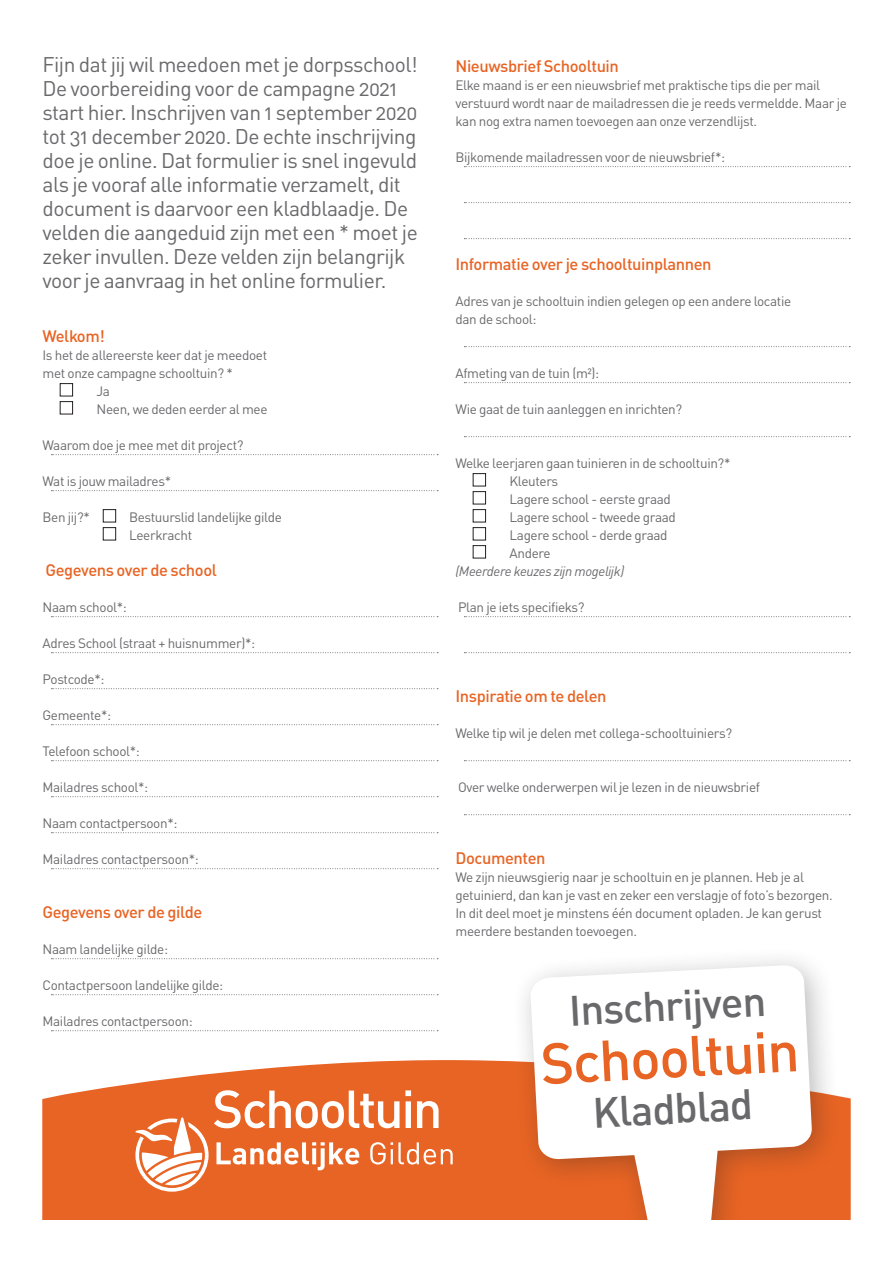
<style>
.page{position:relative;width:893px;height:1263px;background:#fff}
.page>*{position:absolute;margin:0;border:0;box-sizing:border-box;transform-origin:0 0}
.LG_Body{font:500 57px "DINOT";color:#e86424}
.LG_Body-2{font:500 42px "DINOT";color:#69696c}
.LG_Body-3{font:21px/24px "DINOT";letter-spacing:-.025em;color:#69696c}
.LG_Vraag{font:500 16.5px "DINOT";letter-spacing:-.025em;color:#e86424}
.LG_Body-4{font:13.5px/18px "DINOT";letter-spacing:-.025em;color:#69696c}
.LG_Body-5{font:italic 13.5px "DINOT";letter-spacing:-.025em;color:#69696c}
.s1{color:#231f20}
</style>
<div class="page">
<svg style="left:42px;top:1060px;width:809px;height:160px;background:#eb7840"></svg>
<svg style="left:135px;top:1090px;width:318px;height:102px"></svg>
<div style="left:511px;top:946px;width:331px;height:317px;background:#231f20;opacity:.3"></div>
<svg style="left:530px;top:965px;width:282px;height:255px"></svg>
<div style="left:0;top:1220px;width:893px;height:43px;background:#fff"></div>
<svg style="left:51px;top:454px;width:387px;height:1px"></svg>
<svg style="left:51px;top:490px;width:387px;height:1px"></svg>
<svg style="left:51px;top:616px;width:387px;height:1px"></svg>
<svg style="left:51px;top:652px;width:387px;height:1px"></svg>
<svg style="left:51px;top:688px;width:387px;height:1px"></svg>
<svg style="left:51px;top:724px;width:387px;height:1px"></svg>
<svg style="left:51px;top:760px;width:387px;height:1px"></svg>
<svg style="left:51px;top:796px;width:387px;height:1px"></svg>
<svg style="left:51px;top:832px;width:387px;height:1px"></svg>
<svg style="left:51px;top:868px;width:387px;height:1px"></svg>
<svg style="left:51px;top:958px;width:387px;height:1px"></svg>
<svg style="left:51px;top:994px;width:387px;height:1px"></svg>
<svg style="left:51px;top:1030px;width:387px;height:1px"></svg>
<svg style="left:464px;top:166px;width:386px;height:1px"></svg>
<svg style="left:464px;top:202px;width:386px;height:1px"></svg>
<svg style="left:464px;top:238px;width:386px;height:1px"></svg>
<svg style="left:464px;top:346px;width:386px;height:1px"></svg>
<svg style="left:464px;top:382px;width:386px;height:1px"></svg>
<svg style="left:464px;top:436px;width:386px;height:1px"></svg>
<svg style="left:464px;top:616px;width:386px;height:1px"></svg>
<svg style="left:464px;top:652px;width:386px;height:1px"></svg>
<svg style="left:464px;top:760px;width:386px;height:1px"></svg>
<svg style="left:464px;top:814px;width:386px;height:1px"></svg>
<p class="LG_Body-3" style="left:43px;top:52px;width:377px">Fijn dat jij wil meedoen met je dorpsschool!<br>De voorbereiding voor de campagne 2021 start hier. Inschrijven van 1 september 2020 tot 31 december 2020. De echte inschrijving doe je online. Dat formulier is snel ingevuld als je vooraf alle informatie verzamelt, dit document is daarvoor een kladblaadje. De velden die aangeduid zijn met een * moet je zeker invullen. Deze velden zijn belangrijk voor je aanvraag in het online formulier.</p>
<p class="LG_Vraag" style="left:43px;top:326px;width:64px">Welkom!</p>
<p class="LG_Body-4" style="left:43px;top:346px;width:226px">Is het de allereerste keer dat je meedoet met onze campagne schooltuin? *</p>
<p class="LG_Body-4" style="left:60px;top:382px;width:52px"><span class="s1">■</span> Ja</p>
<p class="LG_Body-4" style="left:60px;top:400px;width:209px"><span class="s1">■</span> Neen, we deden eerder al mee</p>
<p class="LG_Body-4" style="left:43px;top:436px;width:202px">Waarom doe je mee met dit project?</p>
<p class="LG_Body-4" style="left:43px;top:472px;width:130px">Wat is jouw mailadres*</p>
<p class="LG_Body-4" style="left:43px;top:508px;width:241px">Ben jij?* <span class="s1">■</span> Bestuurslid landelijke gilde</p>
<p class="LG_Body-4" style="left:103px;top:526px;width:91px"><span class="s1">■</span> Leerkracht</p>
<p class="LG_Vraag" style="left:45px;top:560px;width:173px">Gegevens over de school</p>
<p class="LG_Body-4" style="left:43px;top:598px;width:86px">Naam school*:</p>
<p class="LG_Body-4" style="left:43px;top:634px;width:214px">Adres School (straat + huisnummer)*:</p>
<p class="LG_Body-4" style="left:43px;top:670px;width:63px">Postcode*:</p>
<p class="LG_Body-4" style="left:43px;top:706px;width:70px">Gemeente*:</p>
<p class="LG_Body-4" style="left:43px;top:742px;width:99px">Telefoon school*:</p>
<p class="LG_Body-4" style="left:43px;top:778px;width:107px">Mailadres school*:</p>
<p class="LG_Body-4" style="left:43px;top:814px;width:136px">Naam contactpersoon*:</p>
<p class="LG_Body-4" style="left:43px;top:850px;width:158px">Mailadres contactpersoon*:</p>
<p class="LG_Vraag" style="left:43px;top:902px;width:161px">Gegevens over de gilde</p>
<p class="LG_Body-4" style="left:43px;top:940px;width:127px">Naam landelijke gilde:</p>
<p class="LG_Body-4" style="left:43px;top:976px;width:182px">Contactpersoon landelijke gilde:</p>
<p class="LG_Body-4" style="left:43px;top:1012px;width:152px">Mailadres contactpersoon:</p>
<p class="LG_Vraag" style="left:455px;top:56px;width:165px">Nieuwsbrief Schooltuin</p>
<p class="LG_Body-4" style="left:455px;top:76px;width:393px">Elke maand is er een nieuwsbrief met praktische tips die per mail verstuurd wordt naar de mailadressen die je reeds vermeldde. Maar je kan nog extra namen toevoegen aan onze verzendlijst.</p>
<p class="LG_Body-4" style="left:455px;top:148px;width:271px">Bijkomende mailadressen voor de nieuwsbrief*:</p>
<p class="LG_Vraag" style="left:455px;top:254px;width:258px">Informatie over je schooltuinplannen</p>
<p class="LG_Body-4" style="left:455px;top:292px;width:337px">Adres van je schooltuin indien gelegen op een andere locatie dan de school:</p>
<p class="LG_Body-4" style="left:455px;top:364px;width:145px">Afmeting van de tuin (m²):</p>
<p class="LG_Body-4" style="left:455px;top:400px;width:228px">Wie gaat de tuin aanleggen en inrichten?</p>
<p class="LG_Body-4" style="left:455px;top:454px;width:276px">Welke leerjaren gaan tuinieren in de schooltuin?*</p>
<p class="LG_Body-4" style="left:472px;top:472px;width:87px"><span class="s1">■</span> Kleuters</p>
<p class="LG_Body-4" style="left:472px;top:490px;width:200px"><span class="s1">■</span> Lagere school - eerste graad</p>
<p class="LG_Body-4" style="left:472px;top:508px;width:205px"><span class="s1">■</span> Lagere school - tweede graad</p>
<p class="LG_Body-4" style="left:472px;top:526px;width:197px"><span class="s1">■</span> Lagere school - derde graad</p>
<p class="LG_Body-4" style="left:472px;top:544px;width:80px"><span class="s1">■</span> Andere</p>
<p class="LG_Body-5" style="left:455px;top:563px;width:170px">(Meerdere keuzes zijn mogelijk)</p>
<p class="LG_Body-4" style="left:458px;top:598px;width:128px">Plan je iets specifieks?</p>
<p class="LG_Vraag" style="left:455px;top:686px;width:153px">Inspiratie om te delen</p>
<p class="LG_Body-4" style="left:455px;top:724px;width:278px">Welke tip wil je delen met collega-schooltuiniers?</p>
<p class="LG_Body-4" style="left:458px;top:778px;width:304px">Over welke onderwerpen wil je lezen in de nieuwsbrief</p>
<p class="LG_Vraag" style="left:455px;top:848px;width:92px">Documenten</p>
<p class="LG_Body-4" style="left:455px;top:868px;width:379px">We zijn nieuwsgierig naar je schooltuin en je plannen. Heb je al getuinierd, dan kan je vast en zeker een verslagje of foto’s bezorgen.<br>In dit deel moet je minstens één document opladen. Je kan gerust meerdere bestanden toevoegen.</p>
<p class="LG_Body-2" style="left:568px;top:984px;width:199px;rotate:-3deg">Inschrijven</p>
<p class="LG_Body" style="left:539px;top:1027px;width:261px;rotate:-3deg">Schooltuin</p>
<p class="LG_Body-2" style="left:591px;top:1086px;width:162px;rotate:-3deg">Kladblad</p>
</div>
